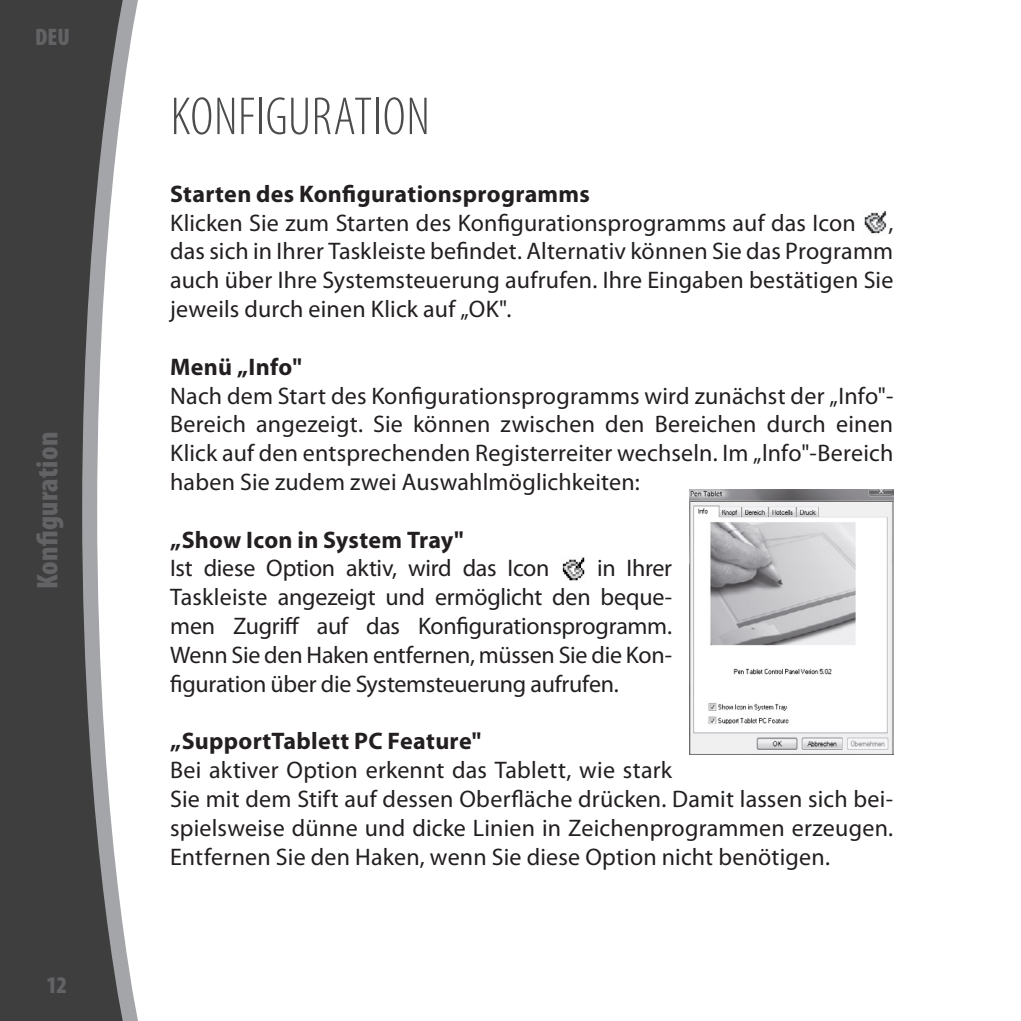
<style>
.page{position:relative;width:1021px;height:1021px;background:#fff}
.page>*{position:absolute;margin:0;border:0;box-sizing:border-box;transform-origin:0 0}
.t1{font:300 condensed 54px "Myriad Pro";letter-spacing:.01em;color:#4b4c4d}
.t2{font:900 condensed 30px "Myriad Pro";letter-spacing:.01em;color:#636366}
.t3{font:24px/28.8px "Myriad Pro";letter-spacing:.005em;color:#231f20;text-align:justify}
.t4{font:700 24px "Myriad Pro";letter-spacing:.01em;color:#231f20}
.t5{font:900 condensed 24px "Myriad Pro";color:#636366}
</style>
<div class="page">
<div style="left:0;top:0;width:75px;height:1020px;background:#3e3e3f"></div>
<svg style="left:75px;top:0;width:63px;height:1020px"></svg>
<img style="left:864px;top:210px;width:23px;height:24px">
<img style="left:562px;top:557px;width:23px;height:24px">
<img style="left:689px;top:490px;width:204px;height:265px">
<p class="t5" style="left:35px;top:23px;width:36px">DEU</p>
<p class="t2" style="left:31px;top:589px;width:159px;rotate:-90deg">Konfiguration</p>
<p class="t5" style="left:46px;top:971px;width:22px">12</p>
<h1 class="t1" style="left:171px;top:87px;width:261px">KONFIGURATION</h1>
<p class="t4" style="left:170px;top:178px;width:421px">Starten des Konfigurationsprogramms</p>
<p class="t3" style="left:170px;top:208px;width:687px">Klicken Sie zum Starten des Konfigurationsprogramms auf das Icon</p>
<p class="t3" style="left:170px;top:208px;width:724px;text-indent:718px">, das sich in Ihrer Taskleiste befindet. Alternativ können Sie das Programm auch über Ihre Systemsteuerung aufrufen. Ihre Eingaben bestätigen Sie jeweils durch einen Klick auf „OK".</p>
<p class="t4" style="left:170px;top:351px;width:133px">Menü „Info"</p>
<p class="t3" style="left:170px;top:380px;width:724px">Nach dem Start des Konfigurationsprogramms wird zunächst der „Info"- Bereich angezeigt. Sie können zwischen den Bereichen durch einen Klick auf den entsprechenden Registerreiter wechseln. Im „lnfo"-Bereich haben Sie zudem zwei Auswahlmöglichkeiten:</p>
<p class="t4" style="left:170px;top:524px;width:295px">„Show Icon in System Tray"</p>
<p class="t3" style="left:170px;top:553px;width:381px">Ist diese Option aktiv, wird das Icon</p>
<p class="t3" style="left:170px;top:553px;width:503px;text-indent:427px">in Ihrer Taskleiste angezeigt und ermöglicht den beque&shy;men Zugriff auf das Konfigurationsprogramm.<br>Wenn Sie den Haken entfernen, müssen Sie die Kon&shy;figuration über die Systemsteuerung aufrufen.</p>
<p class="t4" style="left:170px;top:725px;width:313px">„SupportTablett PC Feature"</p>
<p class="t3" style="left:170px;top:755px;width:724px;text-align:left">Bei aktiver Option erkennt das Tablett, wie stark<br>Sie mit dem Stift auf dessen Oberfläche drücken. Damit lassen sich bei&shy;spielsweise dünne und dicke Linien in Zeichenprogrammen erzeugen.<br>Entfernen Sie den Haken, wenn Sie diese Option nicht benötigen.</p>
</div>
